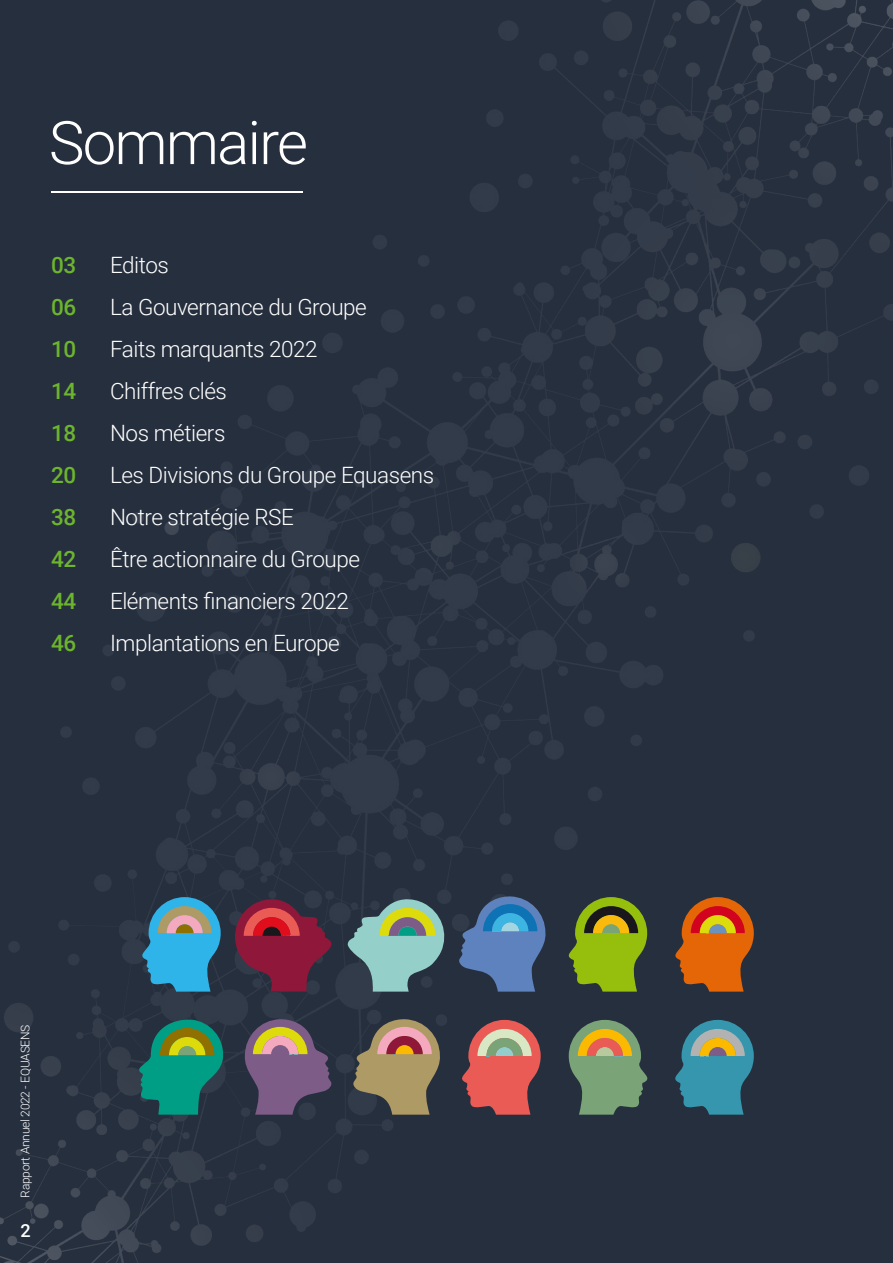
<style>
.page{position:relative;width:893px;height:1263px;background:#fff}
.page>*{position:absolute;margin:0;border:0;box-sizing:border-box;transform-origin:0 0}
.t1{font:300 60px "Roboto";letter-spacing:-.03em;color:#fff}
.t2{font:300 22.5px "Roboto";letter-spacing:-.02em;color:#fff}
.t3{font:500 22.5px "Roboto";letter-spacing:-.02em;color:#6cb52d}
.t4{font:500 18px "Roboto";color:#fff}
.t5{font:300 12px "Roboto";letter-spacing:-.02em;color:#fff}
</style>
<div class="page">
<img style="left:0;top:0;width:893px;height:1263px">
<hr style="left:51px;top:191px;width:252px;height:2px;background:#fff">
<svg style="left:675px;top:897px;width:79px;height:94px;background:#b15619"></svg>
<svg style="left:569px;top:897px;width:78px;height:94px;background:#758d1b"></svg>
<svg style="left:142px;top:897px;width:79px;height:94px;background:#438fad"></svg>
<svg style="left:675px;top:1020px;width:79px;height:95px;background:#477f88"></svg>
<svg style="left:462px;top:1020px;width:79px;height:95px;background:#b0615c"></svg>
<svg style="left:569px;top:1020px;width:79px;height:95px;background:#76845e"></svg>
<svg style="left:347px;top:890px;width:102px;height:101px;background:#68877f"></svg>
<svg style="left:230px;top:890px;width:102px;height:101px;background:#6b263c"></svg>
<svg style="left:458px;top:895px;width:89px;height:96px;background:#456995"></svg>
<svg style="left:352px;top:1018px;width:89px;height:97px;background:#87745b"></svg>
<svg style="left:244px;top:1018px;width:89px;height:97px;background:#6d5a69"></svg>
<svg style="left:138px;top:1018px;width:88px;height:97px;background:#24795e"></svg>
<h1 class="t1" style="left:49px;top:101px;width:261px">Sommaire</h1>
<p class="t3" style="left:51px;top:250px;width:27px">03</p>
<p class="t2" style="left:110px;top:250px;width:60px">Editos</p>
<p class="t3" style="left:51px;top:291px;width:27px">06</p>
<p class="t2" style="left:110px;top:291px;width:258px">La Gouvernance du Groupe</p>
<p class="t3" style="left:51px;top:334px;width:27px">10</p>
<p class="t2" style="left:110px;top:334px;width:209px">Faits marquants 2022</p>
<p class="t3" style="left:51px;top:376px;width:27px">14</p>
<p class="t2" style="left:110px;top:376px;width:118px">Chiffres clés</p>
<p class="t3" style="left:51px;top:417px;width:27px">18</p>
<p class="t2" style="left:110px;top:417px;width:117px">Nos métiers</p>
<p class="t3" style="left:51px;top:459px;width:27px">20</p>
<p class="t2" style="left:110px;top:459px;width:326px">Les Divisions du Groupe Equasens</p>
<p class="t3" style="left:51px;top:501px;width:27px">38</p>
<p class="t2" style="left:110px;top:501px;width:185px">Notre stratégie RSE</p>
<p class="t3" style="left:51px;top:543px;width:27px">42</p>
<p class="t2" style="left:110px;top:543px;width:252px">Être actionnaire du Groupe</p>
<p class="t3" style="left:51px;top:585px;width:27px">44</p>
<p class="t2" style="left:110px;top:585px;width:240px">Eléments financiers 2022</p>
<p class="t3" style="left:51px;top:627px;width:27px">46</p>
<p class="t2" style="left:110px;top:627px;width:231px">Implantations en Europe</p>
<p class="t5" style="left:17px;top:1197px;width:174px;rotate:-90deg">Rapport Annuel 2022 - EQUASENS</p>
<p class="t4" style="left:20px;top:1218px;width:12px">2</p>
</div>
